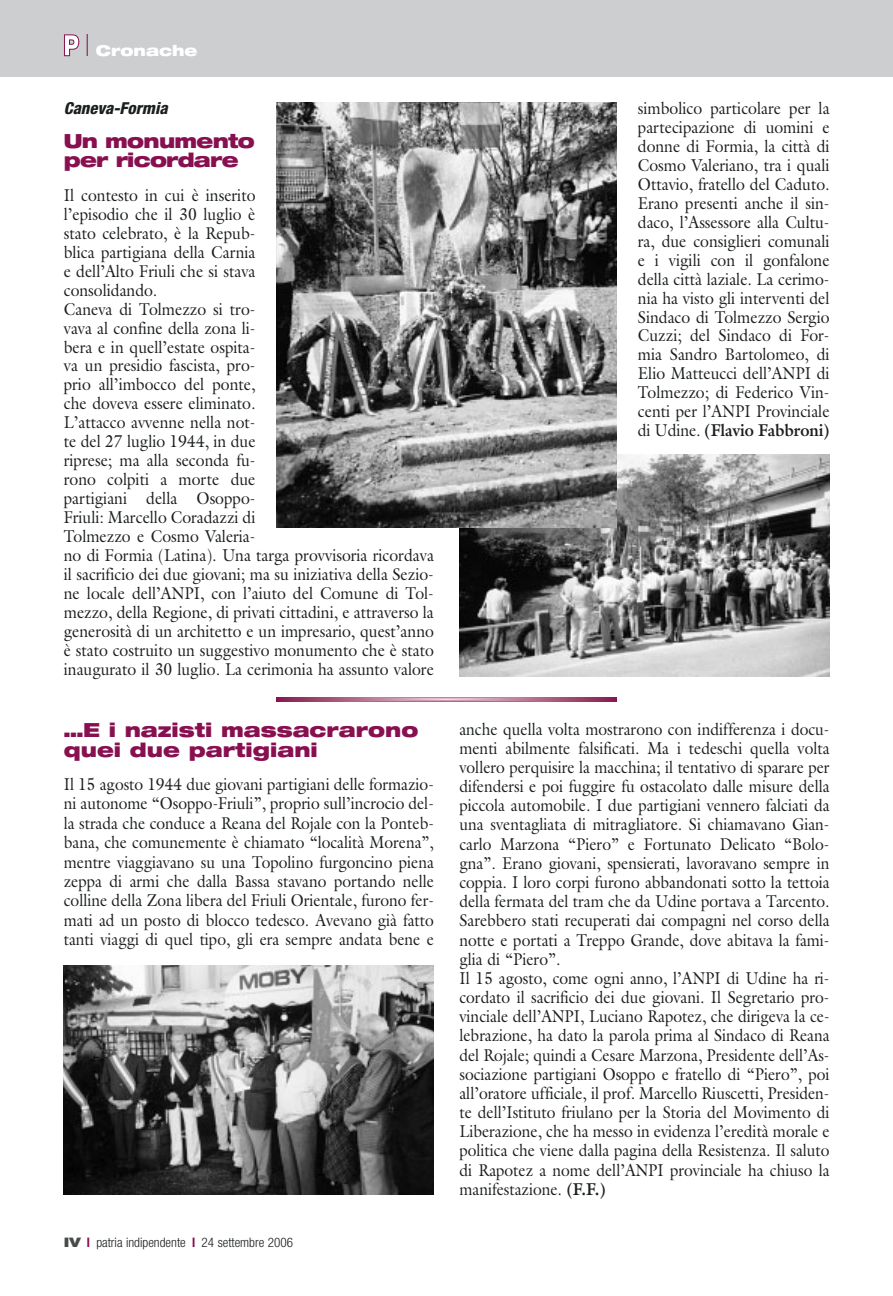
<style>
.page{position:relative;width:893px;height:1296px;background:#fff}
.page>*{position:absolute;margin:0;border:0;box-sizing:border-box;transform-origin:0 0}
.t1{font:900 expanded 19.5px/20.2px "Helvetica Neue";color:#880f50}
.t2{font:900 expanded 19.5px/19.5px "Helvetica Neue";letter-spacing:-.04em;color:#880f50}
.t3{font:17.25px/19.2px "Galliard";color:#1c1f20;text-align:justify;scale:.9 1}
.t4{font:17.25px/19px "Galliard";color:#1c1f20;scale:.91 1}
.t5{font:italic 800 condensed 16.5px "Helvetica Neue";color:#1c1f20}
.t6{font:900 expanded 15px "Helvetica Neue";color:#fff}
.t7{font:300 condensed 13.2px "Helvetica Neue";color:#1c1f20}
.s1{font-weight:900;font-stretch:expanded;color:#47494a}
.s2{font-weight:700;color:#880f50}
.s3{font-weight:700}
</style>
<div class="page">
<div style="left:0;top:0;width:892px;height:77px;background:#cdced0"></div>
<svg style="left:64px;top:34px;width:24px;height:23px"></svg>
<img style="left:459px;top:455px;width:370px;height:221px">
<img style="left:64px;top:965px;width:370px;height:230px">
<div style="left:276px;top:697px;width:341px;height:5px;background:#8a1251"></div>
<div style="left:278px;top:697px;width:337px;height:5px;background:#8a1652"></div>
<div style="left:281px;top:697px;width:331px;height:5px;background:#8b1c54"></div>
<div style="left:284px;top:697px;width:325px;height:5px;background:#8c2055"></div>
<div style="left:287px;top:697px;width:319px;height:5px;background:#8d2458"></div>
<div style="left:290px;top:697px;width:313px;height:5px;background:#8e2858"></div>
<div style="left:293px;top:697px;width:307px;height:5px;background:#8f2c5a"></div>
<div style="left:296px;top:697px;width:300px;height:5px;background:#932f5d"></div>
<div style="left:299px;top:697px;width:295px;height:5px;background:#94335e"></div>
<div style="left:304px;top:697px;width:285px;height:5px;background:#943861"></div>
<div style="left:308px;top:697px;width:277px;height:5px;background:#963d64"></div>
<div style="left:311px;top:697px;width:271px;height:5px;background:#9a4067"></div>
<div style="left:315px;top:697px;width:263px;height:5px;background:#9b446a"></div>
<div style="left:319px;top:697px;width:255px;height:5px;background:#9e486d"></div>
<div style="left:323px;top:697px;width:247px;height:5px;background:#9f4c6f"></div>
<div style="left:327px;top:697px;width:239px;height:5px;background:#a15072"></div>
<div style="left:331px;top:697px;width:231px;height:5px;background:#a35475"></div>
<div style="left:334px;top:697px;width:225px;height:5px;background:#a55878"></div>
<div style="left:339px;top:697px;width:214px;height:5px;background:#a85d7c"></div>
<div style="left:344px;top:697px;width:205px;height:5px;background:#ad6180"></div>
<div style="left:348px;top:697px;width:196px;height:5px;background:#af6583"></div>
<hr style="left:353px;top:697px;width:187px;height:4px;background:#b26987">
<svg style="left:363px;top:697px;width:167px;height:1px"></svg>
<hr style="left:357px;top:698px;width:179px;height:3px;background:#b66d8b">
<hr style="left:361px;top:698px;width:171px;height:3px;background:#b8718e">
<hr style="left:365px;top:698px;width:163px;height:3px;background:#b97591">
<hr style="left:368px;top:698px;width:156px;height:3px;background:#bd7995">
<hr style="left:371px;top:698px;width:150px;height:3px;background:#bd7d97">
<hr style="left:374px;top:698px;width:145px;height:3px;background:#c0809b">
<hr style="left:379px;top:698px;width:135px;height:3px;background:#c2859f">
<hr style="left:383px;top:698px;width:127px;height:3px;background:#c58aa3">
<hr style="left:387px;top:698px;width:119px;height:3px;background:#c78fa7">
<hr style="left:391px;top:698px;width:111px;height:3px;background:#cb92aa">
<hr style="left:394px;top:698px;width:105px;height:3px;background:#cd96ad">
<hr style="left:397px;top:698px;width:98px;height:2px;background:#ce9ab0">
<hr style="left:400px;top:698px;width:92px;height:2px;background:#d09eb3">
<hr style="left:404px;top:699px;width:85px;height:1px;background:#d2a3b8">
<hr style="left:407px;top:699px;width:79px;height:1px;background:#d4a7bb">
<hr style="left:411px;top:699px;width:71px;height:1px;background:#d8aabf">
<hr style="left:414px;top:699px;width:65px;height:1px;background:#dcafc2">
<hr style="left:417px;top:699px;width:59px;height:1px;background:#deb4c5">
<hr style="left:421px;top:699px;width:51px;height:1px;background:#deb9c9">
<hr style="left:423px;top:699px;width:46px;height:1px;background:#e2bdcd">
<hr style="left:427px;top:699px;width:39px;height:1px;background:#e3c2d1">
<hr style="left:430px;top:699px;width:33px;height:1px;background:#e5c6d4">
<svg style="left:438px;top:699px;width:18px;height:1px"></svg>
<img style="left:276px;top:102px;width:341px;height:425px">
<p class="t6" style="left:96px;top:45px;width:103px">Cronache</p>
<p class="t5" style="left:64px;top:102px;width:105px">Caneva-Formia</p>
<p class="t2" style="left:64px;top:133px;width:192px">Un monumento per ricordare</p>
<p class="t4" style="left:64px;top:187px;width:408px">Il contesto in cui è inserito<br>l’episodio che il 30 luglio è<br>stato celebrato, è la Repub-<br>blica partigiana della Carnia<br>e dell’Alto Friuli che si stava<br>consolidando.<br>Caneva di Tolmezzo si tro-<br>vava al confine della zona li-<br>bera e in quell’estate ospita-<br>va un presidio fascista, pro-<br>prio all’imbocco del ponte,<br>che doveva essere eliminato.<br>L’attacco avvenne nella not-<br>te del 27 luglio 1944, in due<br>riprese; ma alla seconda fu-<br>rono colpiti a morte due<br>partigiani della Osoppo-<br>Friuli: Marcello Coradazzi di<br>Tolmezzo e Cosmo Valeria-<br>no di Formia (Latina). Una targa provvisoria ricordava il sacrificio dei due giovani; ma su iniziativa della Sezio&shy;ne locale dell’ANPI, con l’aiuto del Comune di Tol&shy;mezzo, della Regione, di privati cittadini, e attraverso la generosità di un architetto e un impresario, quest’anno è stato costruito un suggestivo monumento che è stato inaugurato il 30 luglio. La cerimonia ha assunto valore</p>
<p class="t1" style="left:64px;top:722px;width:356px">…E i nazisti massacrarono quei due partigiani</p>
<p class="t3" style="left:64px;top:776px;width:413px">Il 15 agosto 1944 due giovani partigiani delle formazio&shy;ni autonome “Osoppo-Friuli”, proprio sull’incrocio del&shy;la strada che conduce a Reana del Rojale con la Ponteb&shy;bana, che comunemente è chiamato “località Morena”, mentre viaggiavano su una Topolino furgoncino piena zeppa di armi che dalla Bassa stavano portando nelle colline della Zona libera del Friuli Orientale, furono fer&shy;mati ad un posto di blocco tedesco. Avevano già fatto tanti viaggi di quel tipo, gli era sempre andata bene e</p>
<p class="t7" style="left:64px;top:1238px;width:231px"><span class="s1">IV</span> <span class="s2">l</span> patria indipendente <span class="s2">l</span> 24 settembre 2006</p>
<p class="t4" style="left:638px;top:100px;width:212px;text-align:justify">simbolico particolare per la partecipazione di uomini e donne di Formia, la città di Cosmo Valeriano, tra i quali Ottavio, fratello del Caduto.<br>Erano presenti anche il sin&shy;daco, l’Assessore alla Cultu&shy;ra, due consiglieri comunali e i vigili con il gonfalone della città laziale. La cerimo&shy;nia ha visto gli interventi del Sindaco di Tolmezzo Sergio Cuzzi; del Sindaco di For&shy;mia Sandro Bartolomeo, di Elio Matteucci dell’ANPI di Tolmezzo; di Federico Vin&shy;centi per l’ANPI Provinciale di Udine. <span class="s3">(Flavio Fabbroni)</span></p>
<p class="t3" style="left:459px;top:721px;width:413px;text-align:left">anche quella volta mostrarono con indifferenza i docu&shy;menti abilmente falsificati. Ma i tedeschi quella volta vollero perquisire la macchina; il tentativo di sparare per difendersi e poi fuggire fu ostacolato dalle misure della piccola automobile. I due partigiani vennero falciati da una sventagliata di mitragliatore. Si chiamavano Gian&shy;carlo Marzona “Piero” e Fortunato Delicato “Bolo&shy;gna”. Erano giovani, spensierati, lavoravano sempre in coppia. I loro corpi furono abbandonati sotto la tettoia della fermata del tram che da Udine portava a Tarcento.<br>Sarebbero stati recuperati dai compagni nel corso della notte e portati a Treppo Grande, dove abitava la fami&shy;glia di “Piero”.<br>Il 15 agosto, come ogni anno, l’ANPI di Udine ha ri&shy;cordato il sacrificio dei due giovani. Il Segretario pro&shy;vinciale dell’ANPI, Luciano Rapotez, che dirigeva la ce&shy;lebrazione, ha dato la parola prima al Sindaco di Reana del Rojale; quindi a Cesare Marzona, Presidente dell’As&shy;sociazione partigiani Osoppo e fratello di “Piero”, poi all’oratore ufficiale, il prof. Marcello Riuscetti, Presiden&shy;te dell’Istituto friulano per la Storia del Movimento di Liberazione, che ha messo in evidenza l’eredità morale e politica che viene dalla pagina della Resistenza. Il saluto di Rapotez a nome dell’ANPI provinciale ha chiuso la manifestazione. <span class="s3">(F.F.)</span></p>
</div>
